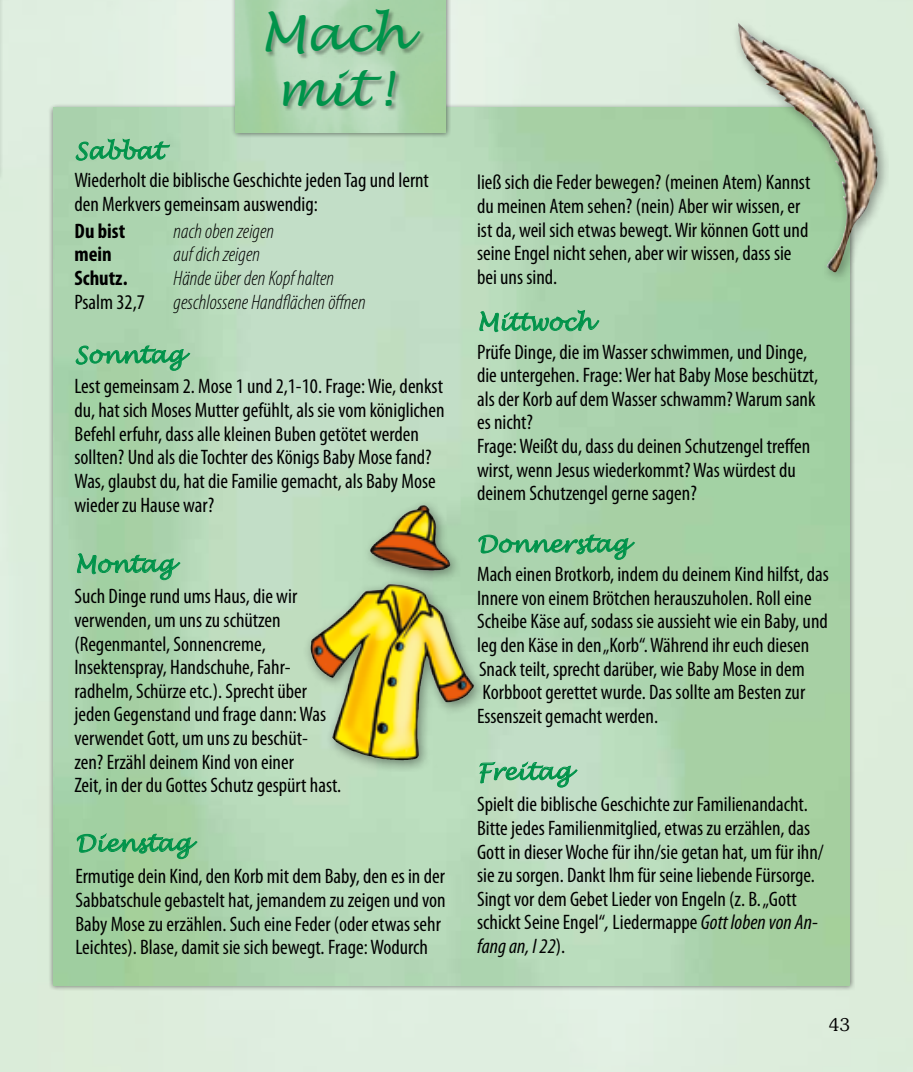
<style>
.page{position:relative;width:913px;height:1072px;background:#fff}
.page>*{position:absolute;margin:0;border:0;box-sizing:border-box;transform-origin:0 0}
.t1{font:italic 49px/54.2px "Lucida Handwriting";letter-spacing:-.01em;color:#00934a}
.t2{font:italic 22.75px "Lucida Handwriting";color:#00934a}
.t3{font:condensed 21px/23.6px "Myriad Pro";color:#000}
.t4{font:italic 300 condensed 21px "Myriad Pro";color:#000}
.t5{font:700 condensed 21px "Myriad Pro";color:#000}
.t6{font:300 17.5px "Souvenir";color:#000}
.s1{font-style:italic}
</style>
<div class="page">
<div style="left:48px;top:102px;width:807px;height:889px;background:#000;opacity:.5"></div>
<img style="left:53px;top:108px;width:797px;height:877px">
<div style="left:230px;top:0;width:221px;height:138px;background:#000;opacity:.5"></div>
<img style="left:236px;top:0;width:210px;height:133px">
<div style="left:729px;top:14px;width:160px;height:269px;background:#000;opacity:.4"></div>
<img style="left:738px;top:27px;width:85px;height:109px">
<div style="left:302px;top:496px;width:183px;height:276px;background:#000;opacity:.4"></div>
<img style="left:370px;top:506px;width:80px;height:65px">
<svg style="left:75px;top:137px;width:96px;height:24px;background:#83c497"></svg>
<div style="left:266px;top:10px;width:160px;height:100px;background:#000;opacity:.3"></div>
<svg style="left:76px;top:831px;width:122px;height:28px;background:#80c28d"></svg>
<svg style="left:479px;top:309px;width:121px;height:24px;background:#87c69a"></svg>
<svg style="left:478px;top:534px;width:158px;height:26px;background:#84c495"></svg>
<svg style="left:478px;top:759px;width:100px;height:29px;background:#98ceab"></svg>
<svg style="left:77px;top:551px;width:104px;height:29px;background:#84c494"></svg>
<svg style="left:75px;top:345px;width:116px;height:26px;background:#84c496"></svg>
<p class="t2" style="left:75px;top:137px;width:90px">Sabbat</p>
<h1 class="t1" style="left:260px;top:9px;width:149px">Mach mit!</h1>
<p class="t3" style="left:74px;top:168px;width:356px">Wiederholt die biblische Geschichte jeden Tag und lernt den Merkvers gemeinsam auswendig:</p>
<p class="t5" style="left:74px;top:218px;width:52px">Du bist</p>
<p class="t4" style="left:174px;top:218px;width:102px">nach oben zeigen</p>
<p class="t5" style="left:74px;top:241px;width:39px">mein</p>
<p class="t4" style="left:174px;top:242px;width:88px">auf dich zeigen</p>
<p class="t5" style="left:74px;top:265px;width:55px">Schutz.</p>
<p class="t4" style="left:174px;top:266px;width:162px">Hände über den Kopf halten</p>
<p class="t3" style="left:74px;top:290px;width:72px">Psalm 32,7</p>
<p class="t4" style="left:174px;top:289px;width:193px">geschlossene Handflächen öffnen</p>
<p class="t2" style="left:75px;top:341px;width:110px">Sonntag</p>
<p class="t3" style="left:74px;top:374px;width:372px">Lest gemeinsam 2. Mose 1 und 2,1-10. Frage: Wie, denkst du, hat sich Moses Mutter gefühlt, als sie vom königlichen Befehl erfuhr, dass alle kleinen Buben getötet werden sollten? Und als die Tochter des Königs Baby Mose fand?<br>Was, glaubst du, hat die Familie gemacht, als Baby Mose wieder zu Hause war?</p>
<p class="t2" style="left:75px;top:550px;width:101px">Montag</p>
<p class="t3" style="left:74px;top:584px;width:268px">Such Dinge rund ums Haus, die wir verwenden, um uns zu schützen (Regenmantel, Sonnencreme, Insektenspray, Handschuhe, Fahr&shy;radhelm, Schürze etc.). Sprecht über jeden Gegenstand und frage dann: Was verwendet Gott, um uns zu beschüt&shy;zen? Erzähl deinem Kind von einer<br>Zeit, in der du Gottes Schutz gespürt hast.</p>
<p class="t2" style="left:75px;top:829px;width:117px">Dienstag</p>
<p class="t3" style="left:75px;top:864px;width:372px">Ermutige dein Kind, den Korb mit dem Baby, den es in der Sabbatschule gebastelt hat, jemandem zu zeigen und von Baby Mose zu erzählen. Such eine Feder (oder etwas sehr Leichtes). Blase, damit sie sich bewegt. Frage: Wodurch</p>
<p class="t3" style="left:477px;top:170px;width:335px">ließ sich die Feder bewegen? (meinen Atem) Kannst du meinen Atem sehen? (nein) Aber wir wissen, er ist da, weil sich etwas bewegt. Wir können Gott und seine Engel nicht sehen, aber wir wissen, dass sie bei uns sind.</p>
<p class="t2" style="left:477px;top:308px;width:117px">Mittwoch</p>
<p class="t3" style="left:477px;top:339px;width:342px">Prüfe Dinge, die im Wasser schwimmen, und Dinge, die untergehen. Frage: Wer hat Baby Mose beschützt, als der Korb auf dem Wasser schwamm? Warum sank es nicht?<br>Frage: Weißt du, dass du deinen Schutzengel treffen wirst, wenn Jesus wiederkommt? Was würdest du deinem Schutzengel gerne sagen?</p>
<p class="t2" style="left:477px;top:530px;width:153px">Donnerstag</p>
<p class="t3" style="left:477px;top:562px;width:353px">Mach einen Brotkorb, indem du deinem Kind hilfst, das Innere von einem Brötchen herauszuholen. Roll eine Scheibe Käse auf, sodass sie aussieht wie ein Baby, und leg den Käse in den „Korb“. Während ihr euch diesen Snack teilt, sprecht darüber, wie Baby Mose in dem Korbboot gerettet wurde. Das sollte am Besten zur Essenszeit gemacht werden.</p>
<p class="t2" style="left:477px;top:757px;width:95px">Freitag</p>
<p class="t3" style="left:477px;top:792px;width:348px">Spielt die biblische Geschichte zur Familienandacht.<br>Bitte jedes Familienmitglied, etwas zu erzählen, das Gott in dieser Woche für ihn/sie getan hat, um für ihn/ sie zu sorgen. Dankt Ihm für seine liebende Fürsorge.<br>Singt vor dem Gebet Lieder von Engeln (z. B. „Gott schickt Seine Engel“<span class="s1">,</span> Liedermappe <span class="s1">Gott lobenvon An&shy;fangan, I22</span>).</p>
<p class="t6" style="left:829px;top:1014px;width:22px">43</p>
</div>
